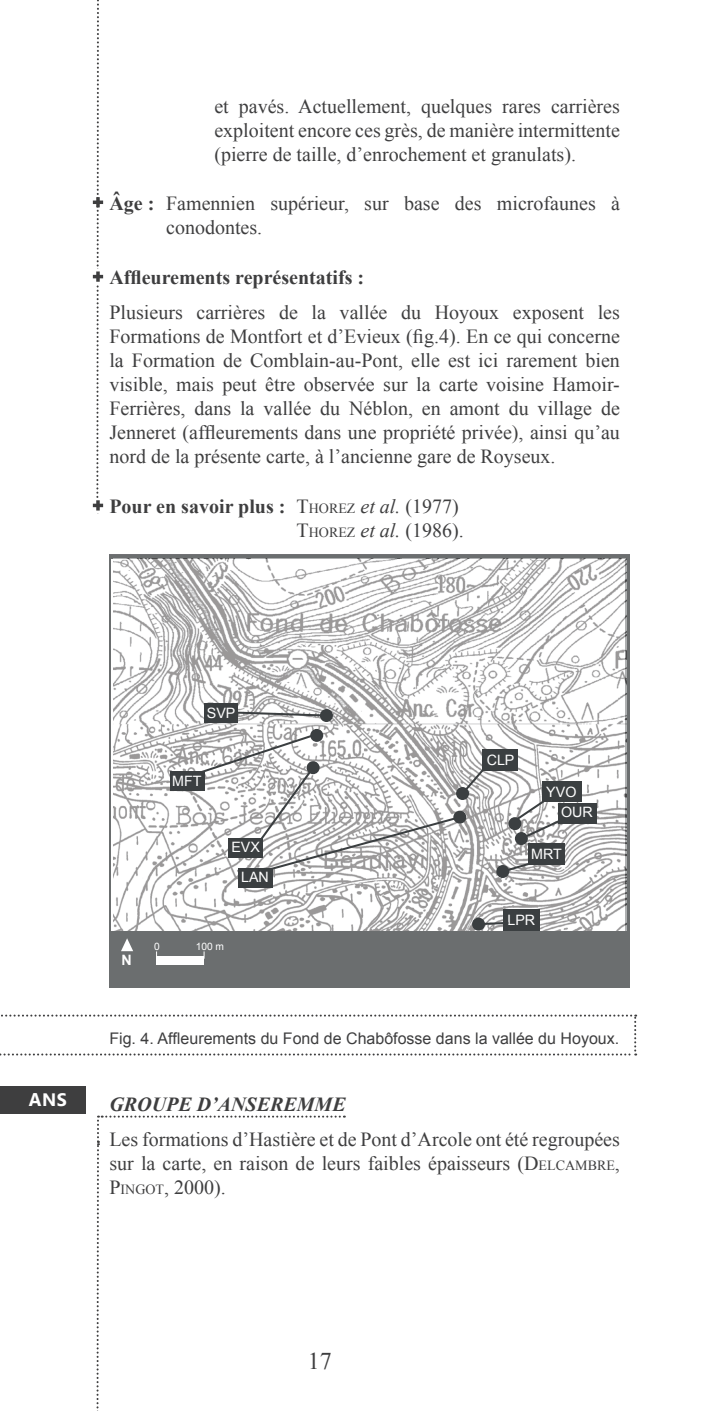
<style>
.page{position:relative;width:701px;height:1411px;background:#fff}
.page>*{position:absolute;margin:0;border:0;box-sizing:border-box;transform-origin:0 0}
.t1{font:24px "Times New Roman";color:#3e3e3f}
.t2{font:20px/24px "Times New Roman";color:#3e3e3f;text-align:justify}
.t3{font:700 20px/24px "Times New Roman";color:#3e3e3f;text-align:right}
.t4{font:italic 700 20px "Times New Roman";color:#3e3e3f}
.t5{font:700 18px "Ebrima";color:#fff}
.t6{font:16px "Arial";color:#3e3e3f}
.t7{font:14.2px/20px "Arial";color:#fff}
.t8{font:700 14.2px "Arial";color:#fff}
.t9{font:10.2px "Arial";color:#fff}
.s1{font-weight:700}
.s2{font-weight:400}
.s3{font-weight:400;font-size:14px}
.s4{font-weight:400;font-style:italic}
.s5{font-style:inherit}
.s6{font-size:14px}
</style>
<div class="page">
<div style="left:109px;top:554px;width:520px;height:433px;background:#6b6e6f"></div>
<img style="left:113px;top:558px;width:513px;height:373px">
<svg style="left:121px;top:938px;width:12px;height:13px"></svg>
<div style="left:156px;top:956px;width:48px;height:9px;background:#fff"></div>
<div style="left:542px;top:781px;width:39px;height:20px;background:#3b3f41"></div>
<div style="left:558px;top:803px;width:38px;height:20px;background:#3b3f41"></div>
<div style="left:239px;top:868px;width:34px;height:19px;background:#3b3f41"></div>
<div style="left:482px;top:749px;width:35px;height:22px;background:#3b3f41"></div>
<div style="left:528px;top:843px;width:36px;height:21px;background:#3b3f41"></div>
<div style="left:503px;top:909px;width:36px;height:22px;background:#3b3f41"></div>
<div style="left:204px;top:702px;width:34px;height:20px;background:#3b3f41"></div>
<div style="left:169px;top:770px;width:35px;height:20px;background:#3b3f41"></div>
<div style="left:320px;top:709px;width:13px;height:13px;background:#3b3f41;border-radius:50%"></div>
<div style="left:310px;top:729px;width:13px;height:13px;background:#3b3f41;border-radius:50%"></div>
<svg style="left:508px;top:817px;width:13px;height:13px"></svg>
<div style="left:515px;top:832px;width:13px;height:13px;background:#3b3f41;border-radius:50%"></div>
<div style="left:496px;top:865px;width:13px;height:13px;background:#3b3f41;border-radius:50%"></div>
<div style="left:472px;top:917px;width:13px;height:13px;background:#3b3f41;border-radius:50%"></div>
<svg style="left:238px;top:710px;width:85px;height:7px"></svg>
<svg style="left:198px;top:733px;width:290px;height:139px;background:#cfcfcf"></svg>
<svg style="left:510px;top:796px;width:55px;height:45px"></svg>
<svg style="left:500px;top:860px;width:35px;height:14px"></svg>
<svg style="left:483px;top:920px;width:20px;height:6px"></svg>
<svg style="left:93px;top:0;width:10px;height:511px"></svg>
<svg style="left:0;top:1014px;width:636px;height:41px"></svg>
<div style="left:0;top:1086px;width:86px;height:28px;background:#3e3e3f"></div>
<svg style="left:96px;top:1115px;width:249px;height:296px"></svg>
<p class="t2" style="left:214px;top:93px;width:407px">et pavés. Actuellement, quelques rares carrières exploitent encore ces grès, de manière intermittente (pierre de taille, d’enrochement et granulats).</p>
<p class="t2" style="left:166px;top:191px;width:455px;text-indent:-57px"><span class="s1">Âge :</span> Famennien supérieur, sur base des microfaunes à conodontes.</p>
<p class="t3" style="left:109px;top:264px;width:256px">Affleurements représentatifs :</p>
<p class="t2" style="left:109px;top:300px;width:512px">Plusieurs carrières de la vallée du Hoyoux exposent les Formations de Montfort et d’Evieux (fig.4). En ce qui concerne la Formation de Comblain-au-Pont, elle est ici rarement bien visible, mais peut être observée sur la carte voisine Hamoir-Ferrières, dans la vallée du Néblon, en amont du village de Jenneret (affleurements dans une propriété privée), ainsi qu’au nord de la présente carte, à l’ancienne gare de Royseux.</p>
<p class="t3" style="left:109px;top:493px;width:356px">Pour en savoir plus : <span class="s2">T</span><span class="s3">HOREZ</span> <span class="s4">et al.</span> <span class="s2">(1977)<br></span><span class="s3">HOREZ</span> <span class="s4">et al.</span> <span class="s2">(1986).</span></p>
<p class="t5" style="left:29px;top:1086px;width:40px">ANS</p>
<p class="t7" style="left:207px;top:703px;width:30px">SVP</p>
<p class="t7" style="left:172px;top:771px;width:31px">MFT</p>
<p class="t7" style="left:231px;top:837px;width:30px">EVX</p>
<p class="t7" style="left:241px;top:867px;width:29px">LAN</p>
<p class="t8" style="left:122px;top:950px;width:12px">N</p>
<p class="t9" style="left:154px;top:939px;width:7px">0</p>
<p class="t9" style="left:196px;top:940px;width:30px">100 m</p>
<p class="t7" style="left:486px;top:750px;width:29px">CLP</p>
<p class="t7" style="left:561px;top:782px;width:33px;text-indent:-15px">YVO<br>OUR</p>
<p class="t7" style="left:531px;top:843px;width:32px">MRT</p>
<p class="t7" style="left:507px;top:910px;width:29px">LPR</p>
<p class="t6" style="left:109px;top:1028px;width:511px">Fig. 4. Affleurements du Fond de Chabôfosse dans la vallée du Hoyoux.</p>
<p class="t4" style="left:109px;top:1090px;width:238px">GROUPE D’ANSEREMME</p>
<p class="t2" style="left:109px;top:1127px;width:512px">Les formations d’Hastière et de Pont d’Arcole ont été regroupées sur la carte, en raison de leurs faibles épaisseurs (<span class="s5">D</span><span class="s6">ELCAMBRE</span><span class="s5">, P</span><span class="s6">INGOT</span>, 2000).</p>
<p class="t1" style="left:308px;top:1344px;width:25px">17</p>
</div>
